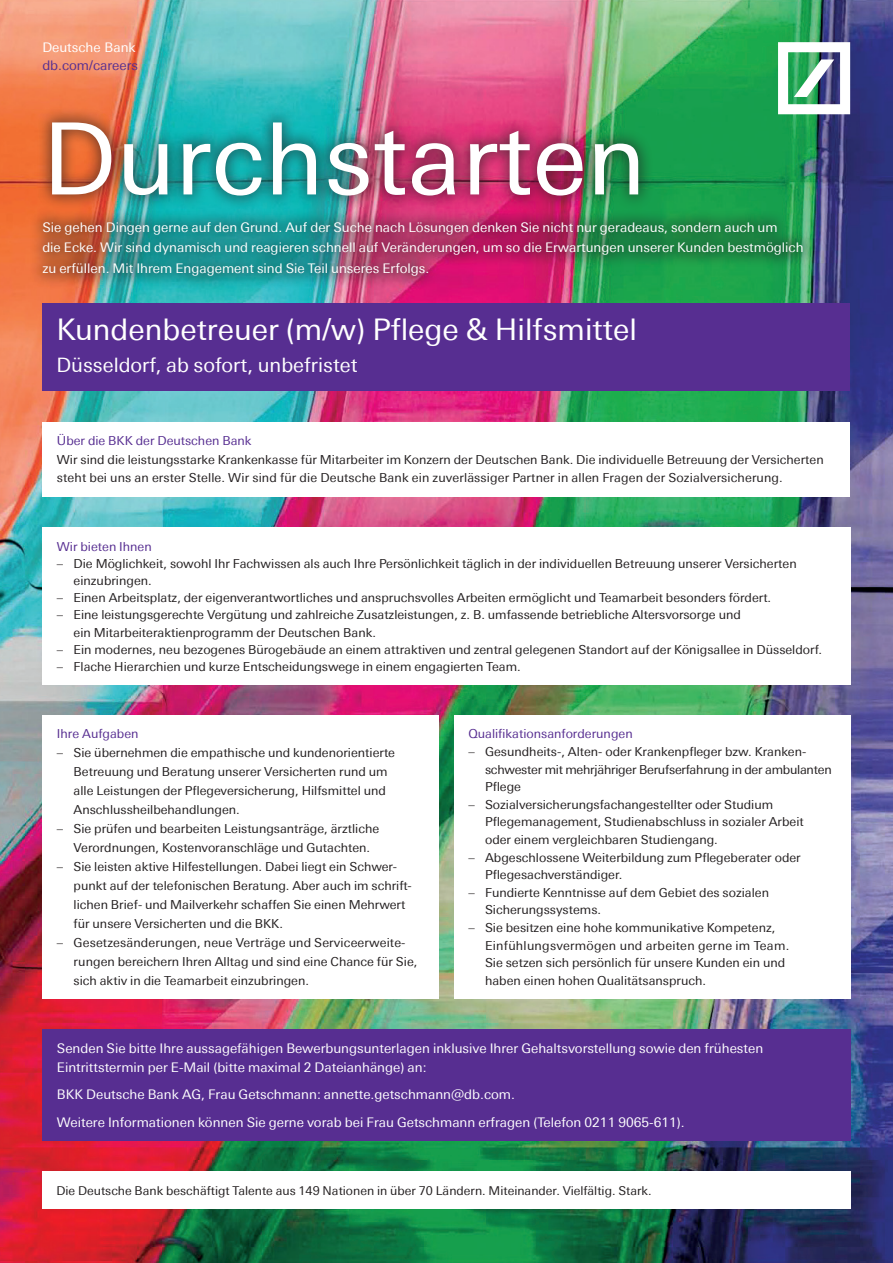
<style>
.page{position:relative;width:893px;height:1263px;background:#fff}
.page>*{position:absolute;margin:0;border:0;box-sizing:border-box;transform-origin:0 0}
.t1{font:99.6px "Univers Deutsche Bank";color:#fff}
.t2{font:29.85px "Univers Deutsche Bank";color:#fff}
.t3{font:19.95px "Univers Deutsche Bank";color:#fff}
.t4{font:13.2px/20.5px "Univers Deutsche Bank";color:#fff}
.t5{font:13.2px "Univers Deutsche Bank";color:#572e91}
.t6{font:12.45px/18.9px "Univers Deutsche Bank";color:#231f20}
.t7{font:12.45px/17.5px "Univers Deutsche Bank";letter-spacing:-.02em;color:#231f20}
.t8{font:12.45px "Univers Deutsche Bank";color:#572e91}
.t9{font:12.15px "Univers Deutsche Bank";color:#231f20}
</style>
<div class="page">
<img style="left:0;top:0;width:893px;height:1263px">
<svg style="left:778px;top:42px;width:72px;height:72px"></svg>
<div style="left:28px;top:107px;width:790px;height:183px;background:#231f20;opacity:.75"></div>
<div style="left:42px;top:303px;width:808px;height:88px;background:#572e91"></div>
<div style="left:42px;top:422px;width:808px;height:74px;background:#fff"></div>
<div style="left:42px;top:527px;width:809px;height:157px;background:#fff"></div>
<div style="left:42px;top:715px;width:397px;height:283px;background:#fff"></div>
<div style="left:454px;top:715px;width:397px;height:283px;background:#fff"></div>
<div style="left:42px;top:1172px;width:809px;height:37px;background:#fff"></div>
<div style="left:42px;top:1029px;width:809px;height:112px;background:#572e91"></div>
<p class="t4" style="left:42px;top:37px;width:95px">Deutsche Bank</p>
<p class="t5" style="left:42px;top:58px;width:97px">db.com/careers</p>
<h1 class="t1" style="left:42px;top:102px;width:605px">Durchstarten</h1>
<p class="t4" style="left:42px;top:217px;width:763px">Sie gehen Dingen gerne auf den Grund. Auf der Suche nach Lösungen denken Sie nicht nur geradeaus, sondern auch um<br>die Ecke. Wir sind dynamisch und reagieren schnell auf Veränderungen, um so die Erwartungen unserer Kunden bestmöglich zu erfüllen. Mit Ihrem Engagement sind Sie Teil unseres Erfolgs.</p>
<h2 class="t2" style="left:56px;top:312px;width:582px">Kundenbetreuer (m/w) Pflege &amp; Hilfsmittel</h2>
<h3 class="t3" style="left:56px;top:353px;width:303px">Düsseldorf, ab sofort, unbefristet</h3>
<p class="t8" style="left:57px;top:434px;width:196px">Über die BKK der Deutschen Bank</p>
<p class="t6" style="left:57px;top:450px;width:768px;line-height:18.5px">Wir sind die leistungsstarke Krankenkasse für Mitarbeiter im Konzern der Deutschen Bank. Die individuelle Betreuung der Versicherten steht bei uns an erster Stelle. Wir sind für die Deutsche Bank ein zuverlässiger Partner in allen Fragen der Sozialversicherung.</p>
<p class="t8" style="left:57px;top:539px;width:96px">Wir bieten Ihnen</p>
<p class="t6" style="left:74px;top:555px;width:725px;line-height:17.1px;text-indent:-17px">– Die Möglichkeit, sowohl Ihr Fachwissen als auch Ihre Persönlichkeit täglich in der individuellen Betreuung unserer Versicherten einzubringen.</p>
<p class="t6" style="left:57px;top:588px;width:716px">– Einen Arbeitsplatz, der eigenverantwortliches und anspruchsvolles Arbeiten ermöglicht und Teamarbeit besonders fördert.</p>
<p class="t6" style="left:74px;top:606px;width:669px;line-height:17.1px;text-indent:-17px">– Eine leistungsgerechte Vergütung und zahlreiche Zusatzleistungen, z. B. umfassende betriebliche Altersvorsorge und ein Mitarbeiteraktienprogramm der Deutschen Bank.</p>
<p class="t6" style="left:57px;top:640px;width:767px">– Ein modernes, neu bezogenes Bürogebäude an einem attraktiven und zentral gelegenen Standort auf der Königsallee in Düsseldorf.</p>
<p class="t6" style="left:57px;top:657px;width:465px">– Flache Hierarchien und kurze Entscheidungswege in einem engagierten Team.</p>
<p class="t8" style="left:57px;top:727px;width:83px">Ihre Aufgaben</p>
<p class="t6" style="left:74px;top:743px;width:323px;text-indent:-17px">– Sie übernehmen die empathische und kundenorientierte Betreuung und Beratung unserer Versicherten rund um alle Leistungen der Pflegeversicherung, Hilfsmittel und Anschlussheilbehandlungen.</p>
<p class="t6" style="left:74px;top:819px;width:307px;text-indent:-17px">– Sie prüfen und bearbeiten Leistungsanträge, ärztliche<br>Verordnungen, Kostenvoranschläge und Gutachten.</p>
<p class="t6" style="left:74px;top:857px;width:340px;text-indent:-17px">– Sie leisten aktive Hilfestellungen. Dabei liegt ein Schwer&shy;punkt auf der telefonischen Beratung. Aber auch im schrift&shy;lichen Brief- und Mailverkehr schaffen Sie einen Mehrwert für unsere Versicherten und die BKK.</p>
<p class="t6" style="left:74px;top:933px;width:345px;text-indent:-17px">– Gesetzesänderungen, neue Verträge und Serviceerweite&shy;rungen bereichern Ihren Alltag und sind eine Chance für Sie, sich aktiv in die Teamarbeit einzubringen.</p>
<p class="t8" style="left:468px;top:727px;width:166px">Qualifikationsanforderungen</p>
<p class="t7" style="left:485px;top:743px;width:348px;text-indent:-17px">– Gesundheits-, Alten- oder Krankenpfleger bzw. Kranken&shy;schwester mit mehrjähriger Berufserfahrung in der ambulanten<br>Pflege</p>
<p class="t6" style="left:485px;top:796px;width:320px;line-height:17.5px;text-indent:-17px">– Sozialversicherungsfachangestellter oder Studium<br>Pflegemanagement, Studienabschluss in sozialer Arbeit oder einem vergleichbaren Studiengang.</p>
<p class="t6" style="left:485px;top:848px;width:317px;line-height:17.5px;text-indent:-17px">– Abgeschlossene Weiterbildung zum Pflegeberater oder<br>Pflegesachverständiger.</p>
<p class="t6" style="left:485px;top:884px;width:286px;line-height:17.5px;text-indent:-17px">– Fundierte Kenntnisse auf dem Gebiet des sozialen<br>Sicherungssystems.</p>
<p class="t6" style="left:485px;top:919px;width:306px;line-height:17.5px;text-indent:-17px">– Sie besitzen eine hohe kommunikative Kompetenz, Einfühlungsvermögen und arbeiten gerne im Team.<br>Sie setzen sich persönlich für unsere Kunden ein und haben einen hohen Qualitätsanspruch.</p>
<p class="t4" style="left:57px;top:1039px;width:708px;line-height:18.3px">Senden Sie bitte Ihre aussagefähigen Bewerbungsunterlagen inklusive Ihrer Gehaltsvorstellung sowie den frühesten<br>Eintrittstermin per E-Mail (bitte maximal 2 Dateianhänge) an:</p>
<p class="t4" style="left:57px;top:1081px;width:629px;line-height:27.6px">BKK Deutsche Bank AG, Frau Getschmann: annette.getschmann@db.com.<br>Weitere Informationen können Sie gerne vorab bei Frau Getschmann erfragen (Telefon 0211 9065-611).</p>
<p class="t9" style="left:56px;top:1184px;width:597px">Die Deutsche Bank beschäftigt Talente aus 149 Nationen in über 70 Ländern. Miteinander. Vielfältig. Stark.</p>
</div>
